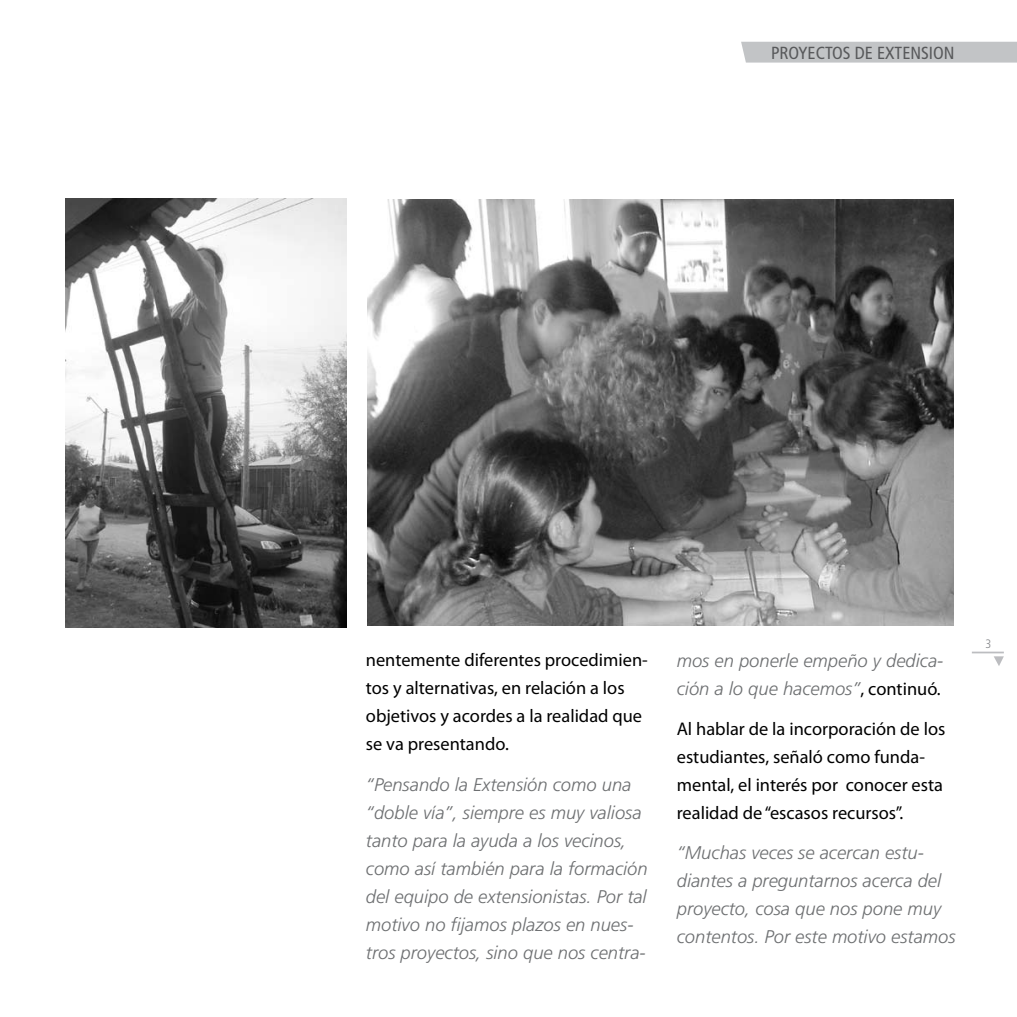
<style>
.page{position:relative;width:1017px;height:1017px;background:#fff}
.page>*{position:absolute;margin:0;border:0;box-sizing:border-box;transform-origin:0 0}
.t1{font:italic 300 18.38px/28px "Frutiger";color:#6d6f71}
.t2{font:18.38px/28px "Myriad Pro";color:#000}
.t3{font:condensed 17.5px "Frutiger";color:#58595b}
.t4{font:300 condensed 12.25px "Frutiger";color:#86888b}
.s1{font-family:"Myriad Pro";font-weight:400;font-style:normal;color:#000}
</style>
<div class="page">
<hr style="left:972px;top:652px;width:32px;height:1px;background:#bcbdc0">
<svg style="left:994px;top:656px;width:10px;height:10px"></svg>
<div style="left:741px;top:42px;width:276px;height:21px;background:#c2c4c6"></div>
<img style="left:368px;top:200px;width:586px;height:426px">
<img style="left:66px;top:198px;width:281px;height:429px">
<p class="t3" style="left:771px;top:43px;width:185px">PROYECTOS DE EXTENSION</p>
<p class="t2" style="left:366px;top:646px;width:283px">nentemente diferentes procedimien&shy;tos y alternativas, en relación a los objetivos y acordes a la realidad que se va presentando.</p>
<p class="t1" style="left:366px;top:770px;width:283px">“Pensando la Extensión como una “doble vía”, siempre es muy valiosa tanto para la ayuda a los vecinos, como así también para la formación del equipo de extensionistas. Por tal motivo no fijamos plazos en nues&shy;tros proyectos, sino que nos centra-</p>
<p class="t1" style="left:677px;top:646px;width:268px">mos en ponerle empeño y dedica&shy;ción a lo que hacemos”<span class="s1">, continuó.</span></p>
<p class="t2" style="left:677px;top:715px;width:270px">Al hablar de la incorporación de los estudiantes, señaló como funda&shy;mental, el interés por conocer esta realidad de “escasos recursos”.</p>
<p class="t1" style="left:677px;top:839px;width:280px">“Muchas veces se acercan estu&shy;diantes a preguntarnos acerca del proyecto, cosa que nos pone muy contentos. Por este motivo estamos</p>
<p class="t4" style="left:986px;top:637px;width:7px">3</p>
</div>
